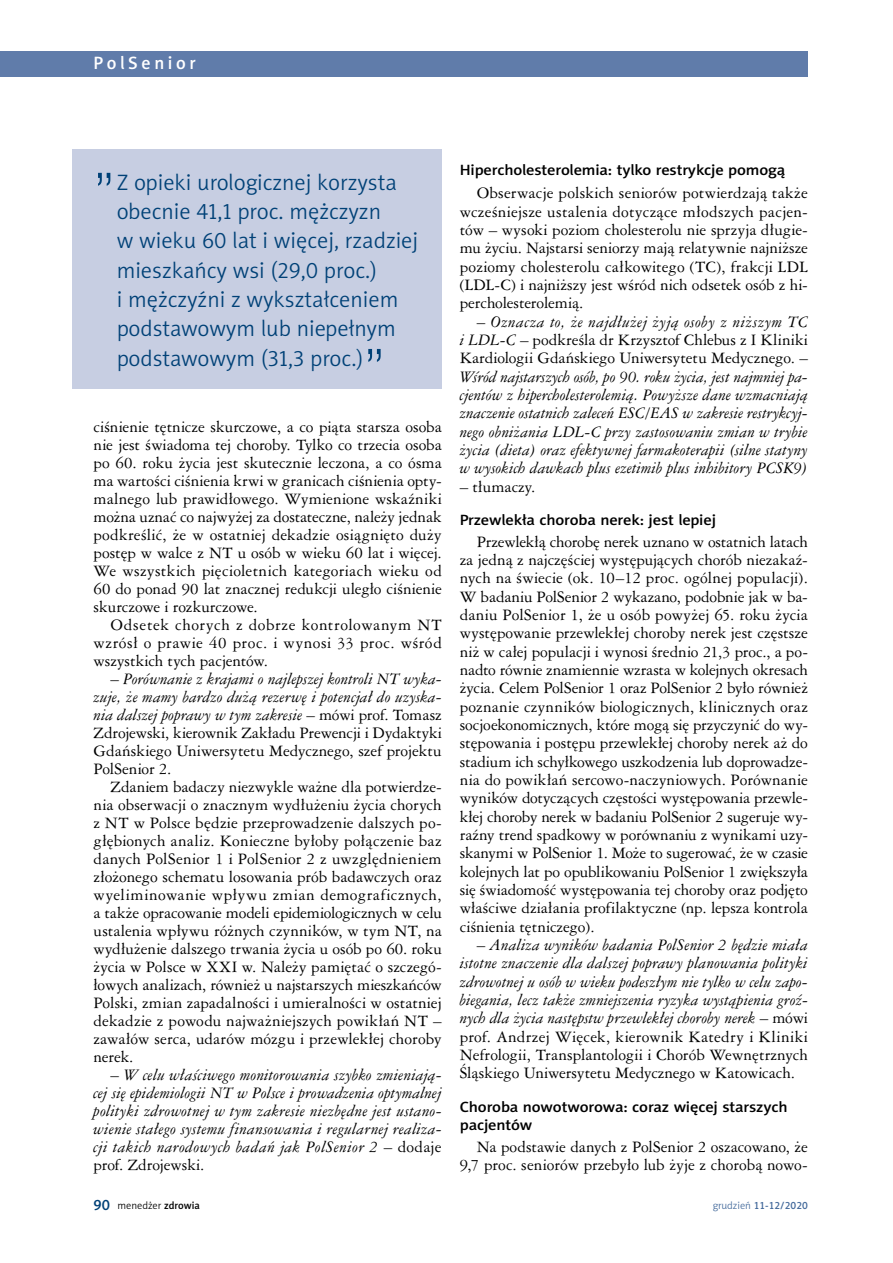
<style>
.page{position:relative;width:893px;height:1263px;background:#fff}
.page>*{position:absolute;margin:0;border:0;box-sizing:border-box;transform-origin:0 0}
.t1{font:52.5px "Swis 721 Lt PL";color:#004177}
.t2{font:22.5px/29.4px "Naomi Sans EFN Light";color:#004177}
.t3{font:18px "Naomi Sans EFN Medium";letter-spacing:.2em;color:#fff}
.t4{font:15px/18.3px "Ameri Garmnd PL";color:#000;text-align:justify}
.t5{font:italic 15px/18.3px "Ameri Garmnd PL";letter-spacing:.005em;color:#000;text-align:justify}
.t6{font:15px/18.3px "Naomi Sans EFN Medium";letter-spacing:-.01em;color:#000;scale:1.1 1}
.t7{font:10.5px "Naomi Sans EFN Medium";color:#456b9c}
.t8{font:10.5px "Naomi Sans EFN Light";color:#000}
.s1{font-style:normal}
.s2{font-style:italic}
.s3{font-family:"Naomi Sans EFN Medium";font-size:15px;color:#004177}
.s4{font-family:"Naomi Sans EFN Medium"}
.s5{font-family:"Naomi Sans EFN Light"}
</style>
<div class="page">
<div style="left:72px;top:149px;width:370px;height:239px;background:#c7cee2"></div>
<div style="left:0;top:51px;width:808px;height:26px;background:#607caa"></div>
<p class="t3" style="left:94px;top:52px;width:104px">PolSenior</p>
<h1 class="t1" style="left:93px;top:159px;width:24px">”</h1>
<h2 class="t2" style="left:117px;top:167px;width:303px">Z opieki urologicznej korzysta obecnie 41,1 proc. mężczyzn<br>w wieku 60 lat i więcej, rzadziej mieszkańcy wsi (29,0 proc.)<br>i mężczyźni z wykształceniem podstawowym lub niepełnym podstawowym (31,3 proc.)</h2>
<h1 class="t1" style="left:363px;top:335px;width:24px">”</h1>
<p class="t4" style="left:94px;top:417px;width:350px">ciśnienie tętnicze skurczowe, a co piąta starsza osoba nie jest świadoma tej choroby. Tylko co trzecia osoba po 60. roku życia jest skutecznie leczona, a co ósma ma wartości ciśnienia krwi w granicach ciśnienia opty&shy;malnego lub prawidłowego. Wymienione wskaźniki można uznać co najwyżej za dostateczne, należy jednak podkreślić, że w ostatniej dekadzie osiągnięto duży postęp w walce z NT u osób w wieku 60 lat i więcej.<br>We wszystkich pięcioletnich kategoriach wieku od 60 do ponad 90 lat znacznej redukcji uległo ciśnienie skurczowe i rozkurczowe.</p>
<p class="t4" style="left:94px;top:615px;width:350px;text-indent:17px">Odsetek chorych z dobrze kontrolowanym NT wzrósł o prawie 40 proc. i wynosi 33 proc. wśród wszystkich tych pacjentów.</p>
<p class="t5" style="left:94px;top:669px;width:350px;text-indent:17px"><span class="s1">–</span> Porównanie z krajami o najlepszej kontroli NT wyka&shy;zuje, że mamy bardzo dużą rezerwę i potencjał do uzyska&shy;nia dalszej poprawy w tym zakresie <span class="s1">– mówi prof. Tomasz Zdrojewski, kierownik Zakładu Prewencji i Dydaktyki Gdańskiego Uniwersytetu Medycznego, szef projektu PolSenior 2.</span></p>
<p class="t4" style="left:94px;top:777px;width:350px;text-indent:17px">Zdaniem badaczy niezwykle ważne dla potwierdze&shy;nia obserwacji o znacznym wydłużeniu życia chorych z NT w Polsce będzie przeprowadzenie dalszych po&shy;głębionych analiz. Konieczne byłoby połączenie baz danych PolSenior 1 i PolSenior 2 z uwzględnieniem złożonego schematu losowania prób badawczych oraz wyeliminowanie wpływu zmian demograficznych, a także opracowanie modeli epidemiologicznych w celu ustalenia wpływu różnych czynników, w tym NT, na wydłużenie dalszego trwania życia u osób po 60. roku życia w Polsce w XXI w. Należy pamiętać o szczegó&shy;łowych analizach, również u najstarszych mieszkańców Polski, zmian zapadalności i umieralności w ostatniej dekadzie z powodu najważniejszych powikłań NT – zawałów serca, udarów mózgu i przewlekłej choroby nerek.</p>
<p class="t5" style="left:94px;top:1065px;width:350px;text-indent:17px"><span class="s1">–</span> W celu właściwego monitorowania szybko zmieniają&shy;cej się epidemiologii NT w Polsce i prowadzenia optymalnej polityki zdrowotnej w tym zakresie niezbędne jest ustano&shy;wienie stałego systemu finansowania i regularnej realiza&shy;cji takich narodowych badań jak PolSenior 2 <span class="s1">– dodaje prof. Zdrojewski.</span></p>
<p class="t6" style="left:460px;top:160px;width:297px">Hipercholesterolemia: tylko restrykcje pomogą</p>
<p class="t4" style="left:460px;top:184px;width:350px;text-indent:17px">Obserwacje polskich seniorów potwierdzają także wcześniejsze ustalenia dotyczące młodszych pacjen&shy;tów – wysoki poziom cholesterolu nie sprzyja długie&shy;mu życiu. Najstarsi seniorzy mają relatywnie najniższe poziomy cholesterolu całkowitego (TC), frakcji LDL (LDL-C) i najniższy jest wśród nich odsetek osób z hi&shy;percholesterolemią.</p>
<p class="t4" style="left:460px;top:312px;width:350px;text-indent:17px">– <span class="s2">Oznacza to, że najdłużej żyją osoby z niższym TC i LDL-C</span> – podkreśla dr Krzysztof Chlebus z I Kliniki Kardiologii Gdańskiego Uniwersytetu Medycznego. –</p>
<p class="t5" style="left:460px;top:367px;width:350px">Wśród najstarszych osób, po 90. roku życia, jest najmniej pa&shy;cjentów z hipercholesterolemią. Powyższe dane wzmacniają znaczenie ostatnich zaleceń ESC/EAS w zakresie restrykcyj&shy;nego obniżania LDL-C przy zastosowaniu zmian w trybie życia (dieta) oraz efektywnej farmakoterapii (silne statyny w wysokich dawkach plus ezetimib plus inhibitory PCSK9)</p>
<p class="t4" style="left:460px;top:477px;width:77px">– tłumaczy.</p>
<p class="t6" style="left:460px;top:511px;width:234px">Przewlekła choroba nerek: jest lepiej</p>
<p class="t4" style="left:460px;top:532px;width:350px;text-indent:17px">Przewlekłą chorobę nerek uznano w ostatnich latach za jedną z najczęściej występujących chorób niezakaź&shy;nych na świecie (ok. 10–12 proc. ogólnej populacji).<br>W badaniu PolSenior 2 wykazano, podobnie jak w ba&shy;daniu PolSenior 1, że u osób powyżej 65. roku życia występowanie przewlekłej choroby nerek jest częstsze niż w całej populacji i wynosi średnio 21,3 proc., a po&shy;nadto równie znamiennie wzrasta w kolejnych okresach życia. Celem PolSenior 1 oraz PolSenior 2 było również poznanie czynników biologicznych, klinicznych oraz socjoekonomicznych, które mogą się przyczynić do wy&shy;stępowania i postępu przewlekłej choroby nerek aż do stadium ich schyłkowego uszkodzenia lub doprowadze&shy;nia do powikłań sercowo-naczyniowych. Porównanie wyników dotyczących częstości występowania przewle&shy;kłej choroby nerek w badaniu PolSenior 2 sugeruje wy&shy;raźny trend spadkowy w porównaniu z wynikami uzy&shy;skanymi w PolSenior 1. Może to sugerować, że w czasie kolejnych lat po opublikowaniu PolSenior 1 zwiększyła się świadomość występowania tej choroby oraz podjęto właściwe działania profilaktyczne (np. lepsza kontrola ciśnienia tętniczego).</p>
<p class="t5" style="left:460px;top:935px;width:350px;text-indent:17px"><span class="s1">–</span> Analiza wyników badania PolSenior 2 będzie miała istotne znaczenie dla dalszej poprawy planowania polityki zdrowotnej u osób w wieku podeszłym nie tylko w celu zapo&shy;biegania, lecz także zmniejszenia ryzyka wystąpienia groź&shy;nych dla życia następstw przewlekłej choroby nerek <span class="s1">– mówi prof. Andrzej Więcek, kierownik Katedry i Kliniki Nefrologii, Transplantologii i Chorób Wewnętrznych Śląskiego Uniwersytetu Medycznego w Katowicach.</span></p>
<p class="t6" style="left:460px;top:1098px;width:300px">Choroba nowotworowa: coraz więcej starszych pacjentów</p>
<p class="t4" style="left:460px;top:1137px;width:350px;text-align:right">Na podstawie danych z PolSenior 2 oszacowano, że<br>9,7 proc. seniorów przebyło lub żyje z chorobą nowo-</p>
<p class="t8" style="left:94px;top:1199px;width:108px"><span class="s3">90</span> menedżer <span class="s4">zdrowia</span></p>
<p class="t7" style="left:713px;top:1199px;width:97px"><span class="s5">grudzień</span> 11-12/2020</p>
</div>
